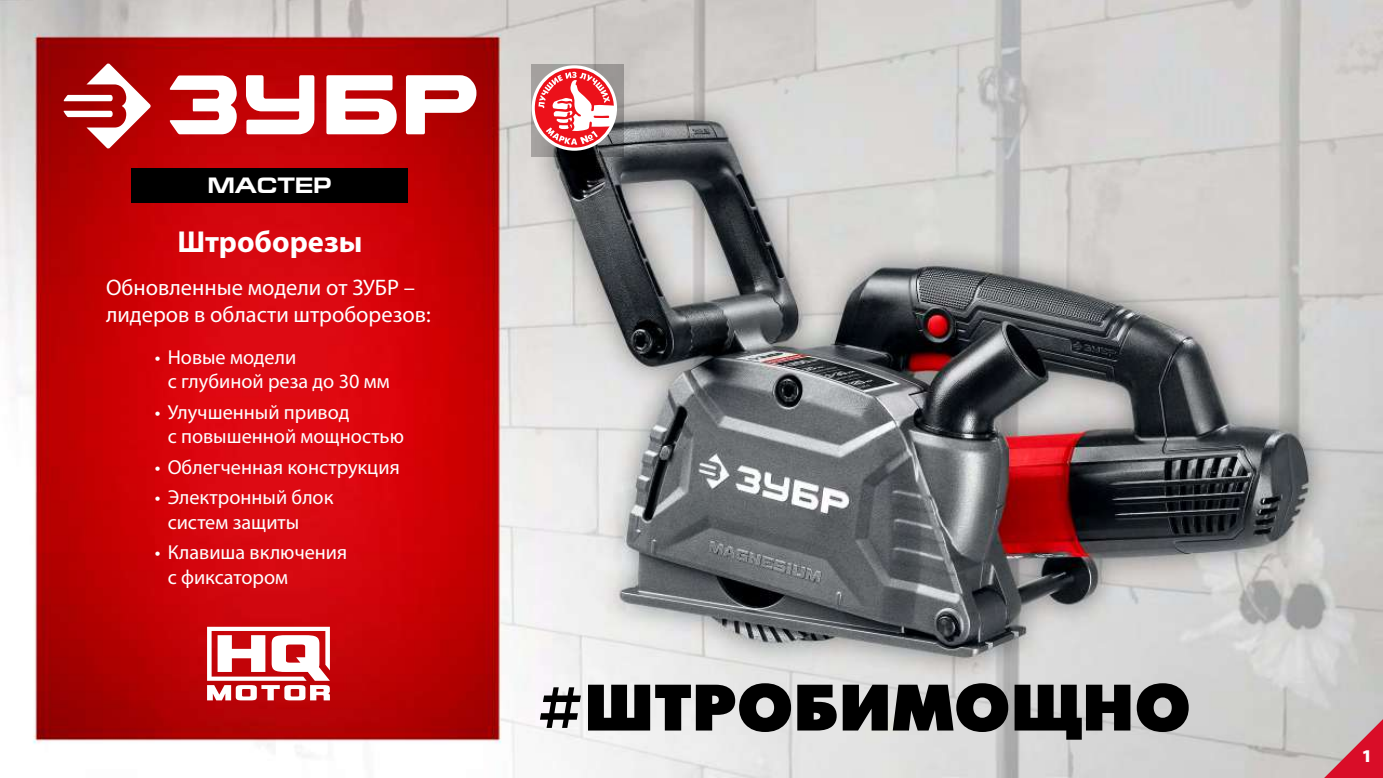
<style>
.page{position:relative;width:1383px;height:778px;background:#fff}
.page>*{position:absolute;margin:0;border:0;box-sizing:border-box;transform-origin:0 0}
.t1{font:700 30.38px "Myriad Pro";color:#fff}
.t2{font:22.5px/27px "Myriad Pro";color:#fff}
.t3{font:700 22.5px "Europe Ext";color:#fff}
.t4{font:20.25px/24.3px "Myriad Pro";color:#fff}
.t5{font:900 18px "Myriad Pro";color:#fff}
</style>
<div class="page">
<img style="left:0;top:0;width:1382px;height:778px">
<svg style="left:1324px;top:719px;width:58px;height:59px;background:#cf6c78"></svg>
<div style="left:531px;top:65px;width:92px;height:92px;background:#838283;opacity:.5"></div>
<svg style="left:531px;top:65px;width:86px;height:86px"></svg>
<svg style="left:535px;top:68px;width:79px;height:80px"></svg>
<svg style="left:538px;top:72px;width:78px;height:73px"></svg>
<svg style="left:540px;top:683px;width:648px;height:56px;background:#5f5f5f"></svg>
<svg style="left:63px;top:63px;width:88px;height:86px"></svg>
<svg style="left:168px;top:75px;width:308px;height:59px"></svg>
<div style="left:131px;top:168px;width:277px;height:35px;background:#000"></div>
<svg style="left:207px;top:626px;width:123px;height:74px"></svg>
<p class="t3" style="left:208px;top:173px;width:125px">МАСТЕР</p>
<h1 class="t1" style="left:177px;top:222px;width:186px">Штроборезы</h1>
<p class="t2" style="left:106px;top:274px;width:326px">Обновленные модели от ЗУБР – лидеров в области штроборезов:</p>
<p class="t4" style="left:168px;top:344px;width:223px;text-indent:-13px">• Новые модели<br>с глубиной реза до 30 мм</p>
<p class="t4" style="left:168px;top:399px;width:238px;text-indent:-13px">• Улучшенный привод<br>с повышенной мощностью</p>
<p class="t4" style="left:155px;top:454px;width:246px">• Облегченная конструкция</p>
<p class="t4" style="left:168px;top:485px;width:167px;text-indent:-13px">• Электронный блок систем защиты</p>
<p class="t4" style="left:168px;top:540px;width:181px;text-indent:-13px">• Клавиша включения с фиксатором</p>
<p class="t5" style="left:1361px;top:744px;width:12px">1</p>
</div>
